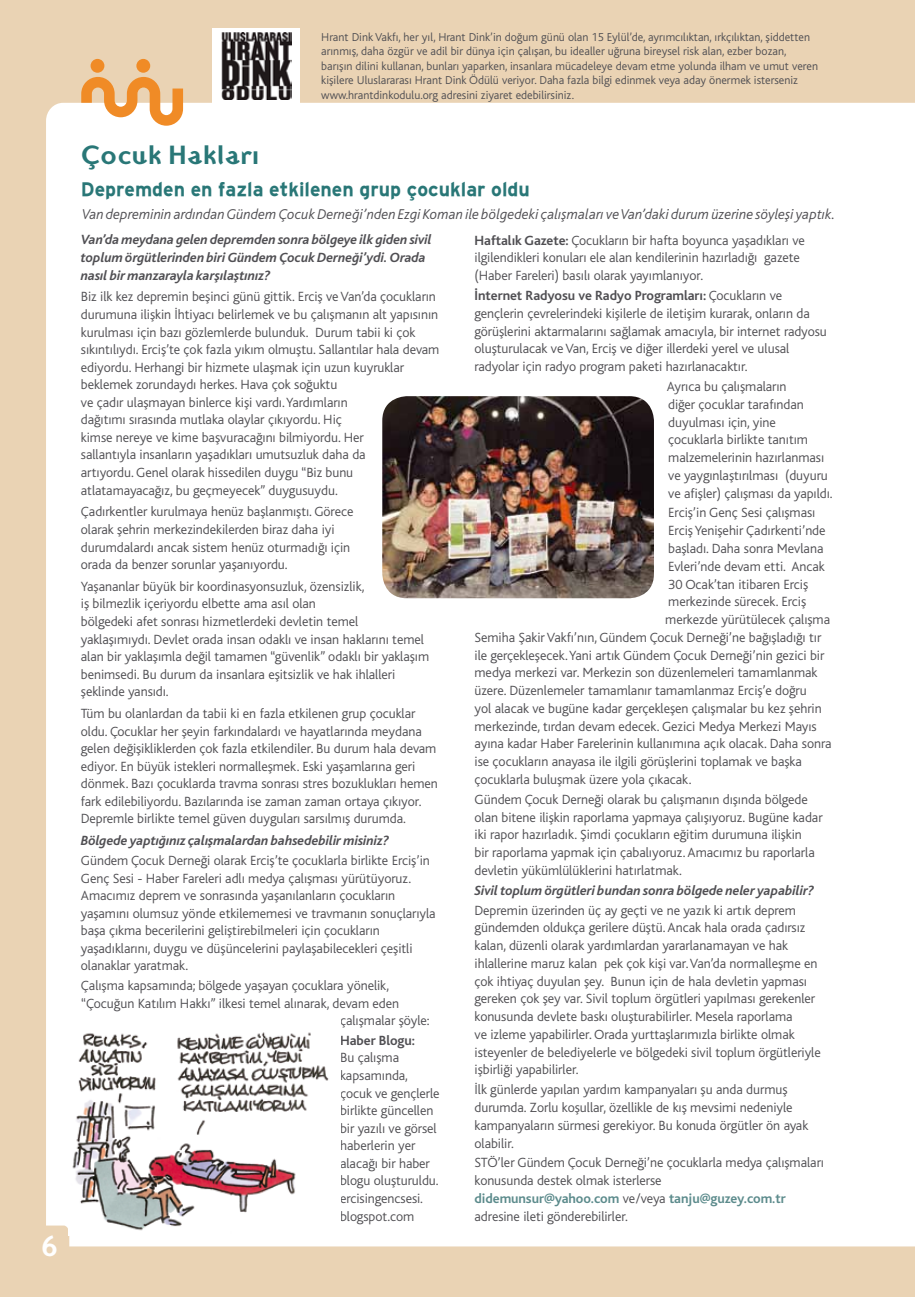
<style>
.page{position:relative;width:915px;height:1297px;background:#fff}
.page>*{position:absolute;margin:0;border:0;box-sizing:border-box;transform-origin:0 0}
.t1{font:700 31.5px "Ottomat";color:#fff}
.t2{font:700 27px "Ottomat";color:#297777}
.t3{font:19.5px "Interstate T Bold";color:#297777}
.t4{font:italic 300 14.85px "Bliss Turkish";color:#504f53}
.t5{font:300 13.95px/17.5px "Bliss Turkish";letter-spacing:-.005em;color:#504f53}
.t6{font:italic 700 13.95px/17.5px "Bliss Turkish";letter-spacing:-.005em;color:#504f53}
.t7{font:700 13.95px "Bliss Turkish";letter-spacing:-.005em;color:#504f53}
.t8{font:300 12px/14.4px "Bliss Turkish";color:#504f53}
.s1{font-weight:700}
.s2{font-weight:700;color:#5c8b8c}
</style>
<div class="page">
<hr style="left:914px;top:0;width:1px;height:1297px;background:#ead3b4">
<div style="left:0;top:0;width:914px;height:1297px;background:#ead3b4"></div>
<svg style="left:914px;top:103px;width:1px;height:1143px"></svg>
<div style="left:46px;top:103px;width:868px;height:1143px;background:#fff"></div>
<svg style="left:81px;top:77px;width:102px;height:49px"></svg>
<div style="left:90px;top:59px;width:14px;height:14px;background:#f08b26;border-radius:50%"></div>
<div style="left:136px;top:59px;width:14px;height:14px;background:#f08b26;border-radius:50%"></div>
<svg style="left:46px;top:1225px;width:23px;height:21px"></svg>
<img style="left:382px;top:396px;width:271px;height:202px">
<img style="left:69px;top:1014px;width:271px;height:222px">
<div style="left:212px;top:29px;width:88px;height:74px;background:#fff"></div>
<img style="left:221px;top:32px;width:70px;height:67px">
<h1 class="t1" style="left:41px;top:1226px;width:19px">6</h1>
<p class="t8" style="left:321px;top:30px;width:498px">Hrant Dink Vakfı, her yıl, Hrant Dink’in doğum günü olan 15 Eylül’de, ayrımcılıktan, ırkçılıktan, şiddetten arınmış, daha özgür ve adil bir dünya için çalışan, bu idealler uğruna bireysel risk alan, ezber bozan, barışın dilini kullanan, bunları yaparken, insanlara mücadeleye devam etme yolunda ilham ve umut veren kişilere Uluslararası Hrant Dink Ödülü veriyor. Daha fazla bilgi edinmek veya aday önermek isterseniz www.hrantdinkodulu.org adresini ziyaret edebilirsiniz.</p>
<h2 class="t2" style="left:81px;top:138px;width:180px">Çocuk Hakları</h2>
<p class="t4" style="left:82px;top:207px;width:754px">Van depreminin ardından Gündem Çocuk Derneği’nden Ezgi Koman ile bölgedeki çalışmaları ve Van’daki durum üzerine söyleşi yaptık.</p>
<h3 class="t3" style="left:81px;top:178px;width:450px">Depremden en fazla etkilenen grup çocuklar oldu</h3>
<p class="t6" style="left:81px;top:231px;width:352px">Van’da meydana gelen depremden sonra bölgeye ilk giden sivil toplum örgütlerinden biri Gündem Çocuk Derneği’ydi. Orada nasıl bir manzarayla karşılaştınız?</p>
<p class="t5" style="left:81px;top:288px;width:360px">Biz ilk kez depremin beşinci günü gittik. Erciş ve Van’da çocukların durumuna ilişkin İhtiyacı belirlemek ve bu çalışmanın alt yapısının kurulması için bazı gözlemlerde bulunduk. Durum tabii ki çok sıkıntılıydı. Erciş’te çok fazla yıkım olmuştu. Sallantılar hala devam ediyordu. Herhangi bir hizmete ulaşmak için uzun kuyruklar beklemek zorundaydı herkes. Hava çok soğuktu<br>ve çadır ulaşmayan binlerce kişi vardı. Yardımların<br>dağıtımı sırasında mutlaka olaylar çıkıyordu. Hiç<br>kimse nereye ve kime başvuracağını bilmiyordu. Her<br>sallantıyla insanların yaşadıkları umutsuzluk daha da<br>artıyordu. Genel olarak hissedilen duygu “Biz bunu atlatamayacağız, bu geçmeyecek” duygusuydu.</p>
<p class="t5" style="left:81px;top:503px;width:274px">Çadırkentler kurulmaya henüz başlanmıştı. Görece olarak şehrin merkezindekilerden biraz daha iyi durumdalardı ancak sistem henüz oturmadığı için orada da benzer sorunlar yaşanıyordu.</p>
<p class="t5" style="left:81px;top:578px;width:350px">Yaşananlar büyük bir koordinasyonsuzluk, özensizlik,<br>iş bilmezlik içeriyordu elbette ama asıl olan<br>bölgedeki afet sonrası hizmetlerdeki devletin temel yaklaşımıydı. Devlet orada insan odaklı ve insan haklarını temel alan bir yaklaşımla değil tamamen “güvenlik” odaklı bir yaklaşım benimsedi. Bu durum da insanlara eşitsizlik ve hak ihlalleri şeklinde yansıdı.</p>
<p class="t5" style="left:81px;top:705px;width:358px">Tüm bu olanlardan da tabii ki en fazla etkilenen grup çocuklar oldu. Çocuklar her şeyin farkındalardı ve hayatlarında meydana gelen değişikliklerden çok fazla etkilendiler. Bu durum hala devam ediyor. En büyük istekleri normalleşmek. Eski yaşamlarına geri dönmek. Bazı çocuklarda travma sonrası stres bozuklukları hemen fark edilebiliyordu. Bazılarında ise zaman zaman ortaya çıkıyor.<br>Depremle birlikte temel güven duyguları sarsılmış durumda.</p>
<p class="t6" style="left:81px;top:832px;width:309px">Bölgede yaptığınız çalışmalardan bahsedebilir misiniz?</p>
<p class="t5" style="left:81px;top:852px;width:356px">Gündem Çocuk Derneği olarak Erciş’te çocuklarla birlikte Erciş’in Genç Sesi - Haber Fareleri adlı medya çalışması yürütüyoruz.<br>Amacımız deprem ve sonrasında yaşanılanların çocukların yaşamını olumsuz yönde etkilememesi ve travmanın sonuçlarıyla başa çıkma becerilerini geliştirebilmeleri için çocukların yaşadıklarını, duygu ve düşüncelerini paylaşabilecekleri çeşitli olanaklar yaratmak.</p>
<p class="t5" style="left:81px;top:977px;width:310px">Çalışma kapsamında; bölgede yaşayan çocuklara yönelik,</p>
<p class="t5" style="left:81px;top:994px;width:319px">“Çocuğun Katılım Hakkı” ilkesi temel alınarak, devam eden</p>
<p class="t5" style="left:340px;top:1012px;width:91px">çalışmalar şöyle:</p>
<p class="t7" style="left:340px;top:1033px;width:76px">Haber Blogu:</p>
<p class="t5" style="left:340px;top:1049px;width:101px">Bu çalışma kapsamında, çocuk ve gençlerle birlikte güncellen bir yazılı ve görsel haberlerin yer alacağı bir haber blogu oluşturuldu. ercisingencsesi. blogspot.com</p>
<p class="t5" style="left:474px;top:232px;width:332px"><span class="s1">Haftalık Gazete:</span> Çocukların bir hafta boyunca yaşadıkları ve ilgilendikleri konuları ele alan kendilerinin hazırladığı gazete (Haber Fareleri) basılı olarak yayımlanıyor.</p>
<p class="t5" style="left:474px;top:287px;width:354px"><span class="s1">İnternet Radyosu ve Radyo Programları:</span> Çocukların ve gençlerin çevrelerindeki kişilerle de iletişim kurarak, onların da görüşlerini aktarmalarını sağlamak amacıyla, bir internet radyosu oluşturulacak ve Van, Erciş ve diğer illerdeki yerel ve ulusal radyolar için radyo program paketi hazırlanacaktır.</p>
<p class="t5" style="left:666px;top:378px;width:167px">Ayrıca bu çalışmaların<br>diğer çocuklar tarafından duyulması için, yine çocuklarla birlikte tanıtım malzemelerinin hazırlanması ve yaygınlaştırılması (duyuru ve afişler) çalışması da yapıldı.</p>
<p class="t5" style="left:668px;top:504px;width:149px">Erciş’in Genç Sesi çalışması</p>
<p class="t5" style="left:668px;top:522px;width:159px">Erciş Yenişehir Çadırkenti’nde</p>
<p class="t5" style="left:668px;top:540px;width:157px">başladı. Daha sonra Mevlana</p>
<p class="t5" style="left:668px;top:558px;width:158px">Evleri’nde devam etti. Ancak</p>
<p class="t5" style="left:668px;top:575px;width:141px">30 Ocak’tan itibaren Erciş</p>
<p class="t5" style="left:668px;top:593px;width:139px">merkezinde sürecek. Erciş</p>
<p class="t5" style="left:665px;top:611px;width:166px">merkezde yürütülecek çalışma</p>
<p class="t5" style="left:474px;top:629px;width:348px">Semiha Şakir Vakfı’nın, Gündem Çocuk Derneği’ne bağışladığı tır</p>
<p class="t5" style="left:474px;top:646px;width:351px">ile gerçekleşecek. Yani artık Gündem Çocuk Derneği’nin gezici bir</p>
<p class="t5" style="left:474px;top:664px;width:344px">medya merkezi var. Merkezin son düzenlemeleri tamamlanmak</p>
<p class="t5" style="left:474px;top:682px;width:333px">üzere. Düzenlemeler tamamlanır tamamlanmaz Erciş’e doğru</p>
<p class="t5" style="left:474px;top:700px;width:348px">yol alacak ve bugüne kadar gerçekleşen çalışmalar bu kez şehrin</p>
<p class="t5" style="left:474px;top:717px;width:343px">merkezinde, tırdan devam edecek. Gezici Medya Merkezi Mayıs</p>
<p class="t5" style="left:474px;top:735px;width:358px">ayına kadar Haber Farelerinin kullanımına açık olacak. Daha sonra</p>
<p class="t5" style="left:474px;top:753px;width:329px">ise çocukların anayasa ile ilgili görüşlerini toplamak ve başka</p>
<p class="t5" style="left:474px;top:771px;width:218px">çocuklarla buluşmak üzere yola çıkacak.</p>
<p class="t5" style="left:474px;top:791px;width:349px">Gündem Çocuk Derneği olarak bu çalışmanın dışında bölgede olan bitene ilişkin raporlama yapmaya çalışıyoruz. Bugüne kadar iki rapor hazırladık. Şimdi çocukların eğitim durumuna ilişkin<br>bir raporlama yapmak için çabalıyoruz. Amacımız bu raporlarla devletin yükümlülüklerini hatırlatmak.</p>
<p class="t6" style="left:474px;top:882px;width:341px">Sivil toplum örgütleri bundan sonra bölgede neler yapabilir?</p>
<p class="t5" style="left:474px;top:901px;width:347px">Depremin üzerinden üç ay geçti ve ne yazık ki artık deprem gündemden oldukça gerilere düştü. Ancak hala orada çadırsız kalan, düzenli olarak yardımlardan yararlanamayan ve hak ihlallerine maruz kalan pek çok kişi var. Van’da normalleşme en çok ihtiyaç duyulan şey. Bunun için de hala devletin yapması gereken çok şey var. Sivil toplum örgütleri yapılması gerekenler konusunda devlete baskı oluşturabilirler. Mesela raporlama<br>ve izleme yapabilirler. Orada yurttaşlarımızla birlikte olmak isteyenler de belediyelerle ve bölgedeki sivil toplum örgütleriyle işbirliği yapabilirler.</p>
<p class="t5" style="left:474px;top:1081px;width:335px">İlk günlerde yapılan yardım kampanyaları şu anda durmuş durumda. Zorlu koşullar, özellikle de kış mevsimi nedeniyle kampanyaların sürmesi gerekiyor. Bu konuda örgütler ön ayak olabilir.</p>
<p class="t5" style="left:474px;top:1154px;width:351px">STÖ’ler Gündem Çocuk Derneği’ne çocuklarla medya çalışmaları konusunda destek olmak isterlerse<br><span class="s2">didemunsur@yahoo.com</span> ve/veya <span class="s2">tanju@guzey.com.tr </span>adresine ileti gönderebilirler.</p>
</div>
